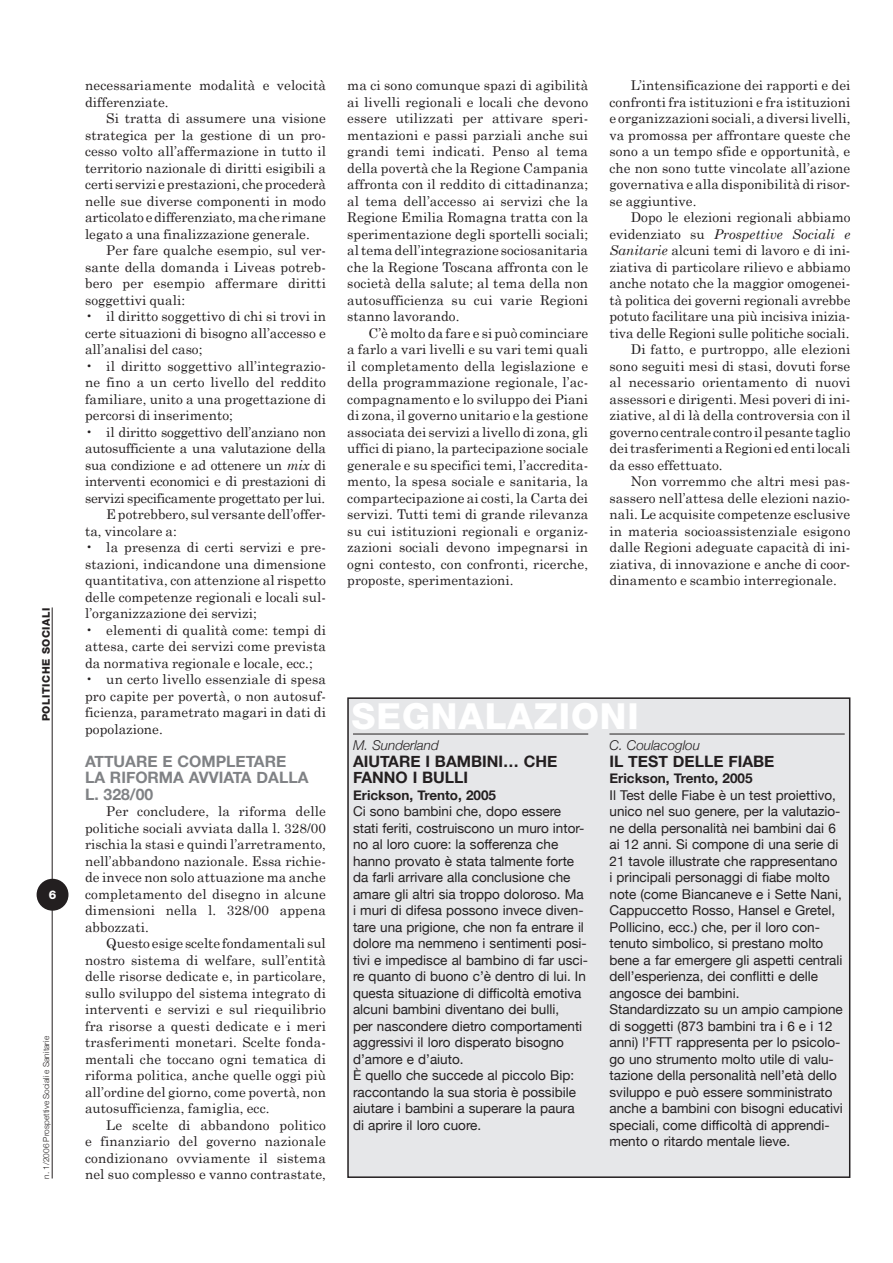
<style>
.page{position:relative;width:893px;height:1263px;background:#fff}
.page>*{position:absolute;margin:0;border:0;box-sizing:border-box;transform-origin:0 0}
.t1{font:800 36px "Helvetica Neue";letter-spacing:.025em;color:#fff}
.t2{font:700 15.75px/16.5px "Helvetica Neue";color:#808285}
.t3{font:700 15.75px/16.5px "Helvetica Neue";color:#231f20}
.t4{font:13.5px/16.5px "Century Schoolbook";letter-spacing:.005em;color:#231f20;text-align:justify}
.t5{font:13.5px/16.5px "Helvetica Neue";color:#231f20}
.t6{font:13.5px "Century Schoolbook";letter-spacing:-.015em;color:#231f20}
.t7{font:700 13.5px "Helvetica Neue";color:#231f20}
.t8{font:13.5px "Century Schoolbook";letter-spacing:-.02em;color:#231f20}
.t9{font:italic 13.5px "Century Schoolbook";color:#231f20}
.t10{font:italic 300 13.5px "Helvetica Neue";color:#231f20}
.t11{font:800 12px "Helvetica Neue";color:#fff}
.t12{font:800 10.5px "Helvetica Neue";letter-spacing:.05em;color:#231f20}
.t13{font:300 8.25px "Helvetica Neue";letter-spacing:.01em;color:#231f20}
.s1{font-style:italic}
.s2{font-style:normal}
</style>
<div class="page">
<hr style="left:52px;top:607px;width:1px;height:571px;background:#231f20">
<div style="left:37px;top:879px;width:31px;height:32px;background:#231f20;border-radius:50%"></div>
<div style="left:348px;top:698px;width:502px;height:479px;background:#e6e7e9"></div>
<hr style="left:353px;top:734px;width:235px;height:1px;background:#231f20">
<hr style="left:609px;top:734px;width:236px;height:1px;background:#231f20">
<div style="left:347px;top:697px;width:503px;height:481px;border:2px solid #231f20"></div>
<p class="t12" style="left:40px;top:721px;width:115px;rotate:-90deg">POLITICHE SOCIALI</p>
<p class="t11" style="left:49px;top:888px;width:9px">6</p>
<p class="t13" style="left:41px;top:1178px;width:144px;rotate:-90deg">n. 1/2006 Prospettive Sociali e Sanitarie</p>
<p class="t4" style="left:85px;top:77px;width:242px">necessariamente modalità e velocità differenziate.</p>
<p class="t4" style="left:85px;top:110px;width:243px;text-indent:21px">Si tratta di assumere una visione strategica per la gestione di un pro&shy;cesso volto all’affermazione in tutto il territorio nazionale di diritti esigibili a certi servizi e prestazioni, che procederà nelle sue diverse componenti in modo articolato e differenziato, ma che rimane legato a una finalizzazione generale.</p>
<p class="t4" style="left:85px;top:242px;width:242px;text-indent:21px">Per fare qualche esempio, sul ver&shy;sante della domanda i Liveas potreb&shy;bero per esempio affermare diritti soggettivi quali:</p>
<p class="t4" style="left:85px;top:308px;width:242px">• il diritto soggettivo di chi si trovi in certe situazioni di bisogno all’accesso e all’analisi del caso;</p>
<p class="t4" style="left:85px;top:357px;width:242px">• il diritto soggettivo all’integrazio&shy;ne fino a un certo livello del reddito familiare, unito a una progettazione di percorsi di inserimento;</p>
<p class="t6" style="left:85px;top:423px;width:242px">• il diritto soggettivo dell’anziano non</p>
<p class="t6" style="left:85px;top:440px;width:242px">autosufficiente a una valutazione della</p>
<p class="t6" style="left:85px;top:456px;width:242px">sua condizione e ad ottenere un <span class="s1">mix</span> di</p>
<p class="t6" style="left:85px;top:473px;width:242px">interventi economici e di prestazioni di</p>
<p class="t8" style="left:85px;top:489px;width:242px">servizi specificamente progettato per lui.</p>
<p class="t4" style="left:106px;top:506px;width:221px">E potrebbero, sul versante dell’offer-</p>
<p class="t4" style="left:85px;top:522px;width:93px">ta, vincolare a:</p>
<p class="t4" style="left:85px;top:539px;width:242px">• la presenza di certi servizi e pre&shy;stazioni, indicandone una dimensione quantitativa, con attenzione al rispetto delle competenze regionali e locali sul&shy;l’organizzazione dei servizi;</p>
<p class="t4" style="left:85px;top:621px;width:242px">• elementi di qualità come: tempi di attesa, carte dei servizi come prevista da normativa regionale e locale, ecc.;</p>
<p class="t4" style="left:85px;top:671px;width:242px">• un certo livello essenziale di spesa pro capite per povertà, o non autosuf&shy;ficienza, parametrato magari in dati di popolazione.</p>
<p class="t2" style="left:85px;top:752px;width:225px">ATTUARE E COMPLETARE<br>LA RIFORMA AVVIATA DALLA<br>L. 328/00</p>
<p class="t4" style="left:85px;top:803px;width:242px;text-indent:21px">Per concludere, la riforma delle politiche sociali avviata dalla l. 328/00 rischia la stasi e quindi l’arretramento, nell’abbandono nazionale. Essa richie&shy;de invece non solo attuazione ma anche completamento del disegno in alcune dimensioni nella l. 328/00 appena abbozzati.</p>
<p class="t4" style="left:85px;top:935px;width:242px;text-indent:21px">Questo esige scelte fondamentali sul nostro sistema di welfare, sull’entità delle risorse dedicate e, in particolare, sullo sviluppo del sistema integrato di interventi e servizi e sul riequilibrio fra risorse a questi dedicate e i meri trasferimenti monetari. Scelte fonda&shy;mentali che toccano ogni tematica di riforma politica, anche quelle oggi più all’ordine del giorno, come povertà, non autosufficienza, famiglia, ecc.</p>
<p class="t4" style="left:85px;top:1116px;width:242px;text-indent:21px">Le scelte di abbandono politico e finanziario del governo nazionale condizionano ovviamente il sistema nel suo complesso e vanno contrastate,</p>
<p class="t4" style="left:347px;top:77px;width:242px">ma ci sono comunque spazi di agibilità ai livelli regionali e locali che devono essere utilizzati per attivare speri&shy;mentazioni e passi parziali anche sui grandi temi indicati. Penso al tema della povertà che la Regione Campania affronta con il reddito di cittadinanza; al tema dell’accesso ai servizi che la Regione Emilia Romagna tratta con la sperimentazione degli sportelli sociali; al tema dell’integrazione sociosanitaria che la Regione Toscana affronta con le società della salute; al tema della non autosufficienza su cui varie Regioni stanno lavorando.</p>
<p class="t4" style="left:347px;top:324px;width:242px;text-indent:21px">C’è molto da fare e si può cominciare a farlo a vari livelli e su vari temi quali il completamento della legislazione e della programmazione regionale, l’ac&shy;compagnamento e lo sviluppo dei Piani di zona, il governo unitario e la gestione associata dei servizi a livello di zona, gli uffici di piano, la partecipazione sociale generale e su specifici temi, l’accredita&shy;mento, la spesa sociale e sanitaria, la compartecipazione ai costi, la Carta dei servizi. Tutti temi di grande rilevanza su cui istituzioni regionali e organiz&shy;zazioni sociali devono impegnarsi in ogni contesto, con confronti, ricerche, proposte, sperimentazioni.</p>
<p class="t4" style="left:609px;top:77px;width:242px;text-indent:21px">L’intensificazione dei rapporti e dei confronti fra istituzioni e fra istituzioni e organizzazioni sociali, a diversi livelli, va promossa per affrontare queste che sono a un tempo sfide e opportunità, e che non sono tutte vincolate all’azione governativa e alla disponibilità di risor&shy;se aggiuntive.</p>
<p class="t4" style="left:631px;top:209px;width:221px">Dopo le elezioni regionali abbiamo</p>
<p class="t9" style="left:609px;top:225px;width:242px"><span class="s2">evidenziato su</span> Prospettive Sociali e</p>
<p class="t4" style="left:609px;top:242px;width:242px"><span class="s1">Sanitarie</span> alcuni temi di lavoro e di ini-</p>
<p class="t4" style="left:609px;top:258px;width:243px">ziativa di particolare rilievo e abbiamo</p>
<p class="t4" style="left:609px;top:275px;width:242px">anche notato che la maggior omogenei-</p>
<p class="t4" style="left:609px;top:291px;width:242px">tà politica dei governi regionali avrebbe</p>
<p class="t4" style="left:609px;top:308px;width:242px">potuto facilitare una più incisiva inizia-</p>
<p class="t4" style="left:609px;top:324px;width:241px">tiva delle Regioni sulle politiche sociali.</p>
<p class="t4" style="left:631px;top:341px;width:221px">Di fatto, e purtroppo, alle elezioni</p>
<p class="t4" style="left:609px;top:357px;width:242px">sono seguiti mesi di stasi, dovuti forse</p>
<p class="t4" style="left:609px;top:374px;width:242px">al necessario orientamento di nuovi</p>
<p class="t4" style="left:609px;top:390px;width:242px">assessori e dirigenti. Mesi poveri di ini-</p>
<p class="t4" style="left:609px;top:407px;width:242px">ziative, al di là della controversia con il</p>
<p class="t4" style="left:609px;top:423px;width:242px">governo centrale contro il pesante taglio</p>
<p class="t4" style="left:609px;top:440px;width:242px">dei trasferimenti a Regioni ed enti locali</p>
<p class="t4" style="left:609px;top:456px;width:115px">da esso effettuato.</p>
<p class="t4" style="left:631px;top:473px;width:221px">Non vorremmo che altri mesi pas-</p>
<p class="t4" style="left:609px;top:489px;width:242px">sassero nell’attesa delle elezioni nazio-</p>
<p class="t4" style="left:609px;top:506px;width:242px">nali. Le acquisite competenze esclusive</p>
<p class="t4" style="left:609px;top:522px;width:242px">in materia socioassistenziale esigono</p>
<p class="t4" style="left:609px;top:539px;width:242px">dalle Regioni adeguate capacità di ini-</p>
<p class="t4" style="left:609px;top:555px;width:242px">ziativa, di innovazione e anche di coor-</p>
<p class="t4" style="left:609px;top:572px;width:229px">dinamento e scambio interregionale.</p>
<h1 class="t1" style="left:351px;top:695px;width:289px">SEGNALAZIONI</h1>
<p class="t10" style="left:353px;top:737px;width:87px">M. Sunderland</p>
<p class="t3" style="left:353px;top:752px;width:206px">AIUTARE I BAMBINI… CHE<br>FANNO I BULLI</p>
<p class="t7" style="left:353px;top:786px;width:145px">Erickson, Trento, 2005</p>
<p class="t5" style="left:353px;top:803px;width:236px">Ci sono bambini che, dopo essere stati feriti, costruiscono un muro intor&shy;no al loro cuore: la sofferenza che hanno provato è stata talmente forte da farli arrivare alla conclusione che amare gli altri sia troppo doloroso. Ma i muri di difesa possono invece diven&shy;tare una prigione, che non fa entrare il dolore ma nemmeno i sentimenti posi&shy;tivi e impedisce al bambino di far usci&shy;re quanto di buono c’è dentro di lui. In questa situazione di difficoltà emotiva alcuni bambini diventano dei bulli,<br>per nascondere dietro comportamenti aggressivi il loro disperato bisogno d’amore e d’aiuto.<br>È quello che succede al piccolo Bip: raccontando la sua storia è possibile aiutare i bambini a superare la paura di aprire il loro cuore.</p>
<p class="t10" style="left:609px;top:737px;width:92px">C. Coulacoglou</p>
<p class="t3" style="left:609px;top:752px;width:166px">IL TEST DELLE FIABE</p>
<p class="t7" style="left:609px;top:770px;width:145px">Erickson, Trento, 2005</p>
<p class="t5" style="left:609px;top:786px;width:235px">Il Test delle Fiabe è un test proiettivo, unico nel suo genere, per la valutazio&shy;ne della personalità nei bambini dai 6 ai 12 anni. Si compone di una serie di 21 tavole illustrate che rappresentano i principali personaggi di fiabe molto note (come Biancaneve e i Sette Nani, Cappuccetto Rosso, Hansel e Gretel, Pollicino, ecc.) che, per il loro con&shy;tenuto simbolico, si prestano molto bene a far emergere gli aspetti centrali dell’esperienza, dei conflitti e delle angosce dei bambini.<br>Standardizzato su un ampio campione di soggetti (873 bambini tra i 6 e i 12 anni) l’FTT rappresenta per lo psicolo&shy;go uno strumento molto utile di valu&shy;tazione della personalità nell’età dello sviluppo e può essere somministrato anche a bambini con bisogni educativi speciali, come difficoltà di apprendi&shy;mento o ritardo mentale lieve.</p>
</div>
